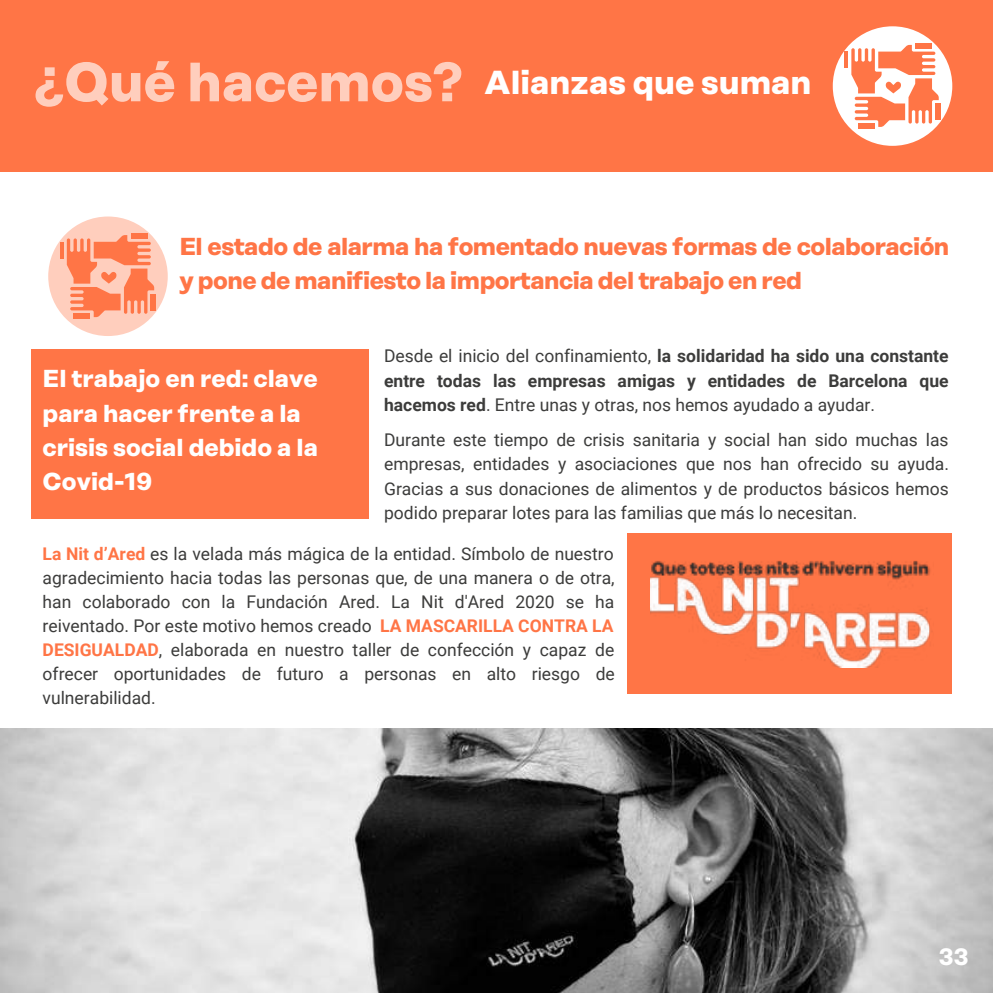
<style>
.page{position:relative;width:993px;height:993px;background:#fff}
.page>*{position:absolute;margin:0;border:0;box-sizing:border-box;transform-origin:0 0}
.t1{font:700 55.12px "Rational Display";color:#ffcebd}
.t2{font:700 33.25px "Rational Display";color:#fff}
.t3{font:700 24.5px/34.1px "Rational Display";letter-spacing:-.02em;color:#ff7546}
.t4{font:700 24.5px/34.1px "Rational Display";color:#fff}
.t5{font:700 23.62px "Rational Display";color:#fff}
.t6{font:17.5px/24px "Roboto";color:#3c3c3b;text-align:justify}
.t7{font:700 17.5px/24px "Roboto";color:#3c3c3b;text-align:justify}
.s1{font-weight:400}
.s2{font-weight:700;color:#ff7546}
</style>
<div class="page">
<div style="left:48px;top:216px;width:120px;height:120px;background:#ffcebd;border-radius:50%"></div>
<hr style="left:60px;top:242px;width:3px;height:16px;background:#ff7546">
<div style="left:73px;top:314px;width:17px;height:5px;background:#ff7546"></div>
<div style="left:131px;top:233px;width:16px;height:5px;background:#ff7546"></div>
<div style="left:151px;top:293px;width:5px;height:17px;background:#ff7546"></div>
<svg style="left:67px;top:235px;width:87px;height:82px"></svg>
<div style="left:0;top:0;width:992px;height:172px;background:#ff7546"></div>
<div style="left:832px;top:26px;width:120px;height:120px;background:#fff;border-radius:50%"></div>
<hr style="left:844px;top:52px;width:3px;height:16px;background:#ff7546">
<div style="left:857px;top:123px;width:17px;height:6px;background:#ff7546"></div>
<div style="left:915px;top:43px;width:16px;height:5px;background:#ff7546"></div>
<div style="left:935px;top:103px;width:5px;height:17px;background:#ff7546"></div>
<svg style="left:851px;top:45px;width:87px;height:82px"></svg>
<div style="left:31px;top:349px;width:337px;height:169px;background:#ff7546"></div>
<div style="left:627px;top:533px;width:324px;height:160px;background:#ff7546"></div>
<img style="left:650px;top:560px;width:282px;height:107px">
<img style="left:0;top:728px;width:992px;height:264px">
<h1 class="t1" style="left:34px;top:54px;width:431px">¿Qué hacemos?</h1>
<h2 class="t2" style="left:484px;top:66px;width:329px">Alianzas que suman</h2>
<h3 class="t3" style="left:179px;top:230px;width:771px">El estado de alarma ha fomentado nuevas formas de colaboración y pone de manifiesto la importancia del trabajo en red</h3>
<h3 class="t4" style="left:43px;top:363px;width:277px">El trabajo en red: clave para hacer frente a la crisis social debido a la<br>Covid-19</h3>
<p class="t7" style="left:384px;top:344px;width:566px"><span class="s1">Desde el inicio del confinamiento,</span> la solidaridad ha sido una constante entre todas las empresas amigas y entidades de Barcelona que hacemos red<span class="s1">. Entre unas y otras, nos hemos ayudado a ayudar.</span></p>
<p class="t6" style="left:384px;top:428px;width:566px">Durante este tiempo de crisis sanitaria y social han sido muchas las empresas, entidades y asociaciones que nos han ofrecido su ayuda.<br>Gracias a sus donaciones de alimentos y de productos básicos hemos podido preparar lotes para las familias que más lo necesitan.</p>
<p class="t6" style="left:43px;top:541px;width:573px"><span class="s2">La Nit d’Ared</span> es la velada más mágica de la entidad. Símbolo de nuestro agradecimiento hacia todas las personas que, de una manera o de otra, han colaborado con la Fundación Ared. La Nit d'Ared 2020 se ha reiventado. Por este motivo hemos creado <span class="s2">LA MASCARILLA CONTRA LA DESIGUALDAD</span>, elaborada en nuestro taller de confección y capaz de ofrecer oportunidades de futuro a personas en alto riesgo de vulnerabilidad.</p>
<h3 class="t5" style="left:938px;top:944px;width:31px">33</h3>
</div>
